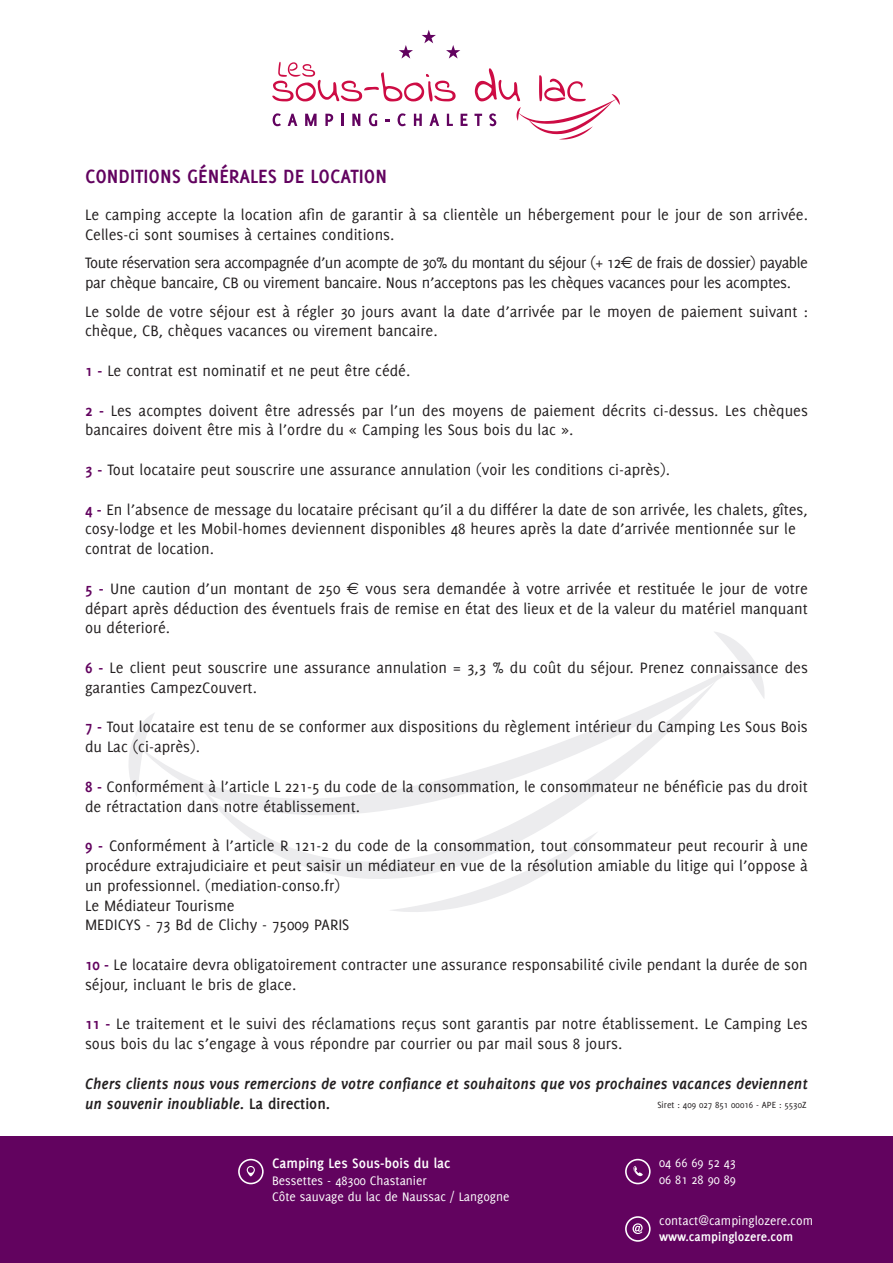
<style>
.page{position:relative;width:893px;height:1263px;background:#fff}
.page>*{position:absolute;margin:0;border:0;box-sizing:border-box;transform-origin:0 0}
.t1{font:700 21px "Delicious";color:#62035f}
.t2{font:16.5px/19.8px "Delicious";color:#231f20}
.t3{font:16.5px/19.8px "Delicious";letter-spacing:-.025em;color:#231f20}
.t4{font:italic 700 16.5px/19.8px "Delicious";color:#231f20}
.t5{font:700 15px "Delicious";color:#fff}
.t6{font:13.5px/16.2px "Delicious";color:#fff}
.t7{font:700 13.5px "Delicious";color:#fff}
.t8{font:9.75px "Delicious";color:#231f20}
.s1{font-family:"Euro Sans"}
.s2{font-weight:700;color:#62035f}
.s3{font-style:normal}
</style>
<div class="page">
<svg style="left:129px;top:713px;width:26px;height:83px"></svg>
<svg style="left:713px;top:632px;width:51px;height:66px"></svg>
<svg style="left:200px;top:679px;width:518px;height:200px"></svg>
<svg style="left:389px;top:831px;width:209px;height:81px"></svg>
<svg style="left:273px;top:113px;width:8px;height:13px"></svg>
<svg style="left:288px;top:114px;width:9px;height:12px"></svg>
<svg style="left:305px;top:114px;width:12px;height:12px"></svg>
<svg style="left:325px;top:114px;width:8px;height:12px"></svg>
<svg style="left:341px;top:114px;width:3px;height:12px"></svg>
<svg style="left:352px;top:114px;width:8px;height:12px"></svg>
<svg style="left:369px;top:113px;width:8px;height:13px"></svg>
<svg style="left:398px;top:113px;width:8px;height:13px"></svg>
<svg style="left:414px;top:114px;width:8px;height:12px"></svg>
<svg style="left:429px;top:114px;width:10px;height:12px"></svg>
<svg style="left:447px;top:114px;width:6px;height:12px"></svg>
<svg style="left:461px;top:114px;width:6px;height:12px"></svg>
<svg style="left:272px;top:30px;width:188px;height:71px"></svg>
<svg style="left:474px;top:68px;width:146px;height:71px"></svg>
<div style="left:0;top:1136px;width:893px;height:127px;background:#62035f"></div>
<svg style="left:238px;top:1159px;width:26px;height:25px"></svg>
<svg style="left:625px;top:1159px;width:26px;height:25px"></svg>
<svg style="left:625px;top:1216px;width:26px;height:26px"></svg>
<p class="t1" style="left:85px;top:164px;width:303px">conditions générales de location</p>
<p class="t2" style="left:85px;top:205px;width:724px">Le camping accepte la location afin de garantir à sa clientèle un hébergement pour le jour de son arrivée.<br>Celles-ci sont soumises à certaines conditions.</p>
<p class="t3" style="left:85px;top:253px;width:724px">Toute réservation sera accompagnée d’un acompte de 30% du montant du séjour (+ 12<span class="s1">€</span> de frais de dossier) payable par chèque bancaire, CB ou virement bancaire. Nous n’acceptons pas les chèques vacances pour les acomptes.</p>
<p class="t2" style="left:85px;top:301px;width:724px">Le solde de votre séjour est à régler 30 jours avant la date d’arrivée par le moyen de paiement suivant : chèque, CB, chèques vacances ou virement bancaire.</p>
<p class="t2" style="left:85px;top:360px;width:327px"><span class="s2">1 -</span> Le contrat est nominatif et ne peut être cédé.</p>
<p class="t2" style="left:85px;top:400px;width:724px"><span class="s2">2 -</span> Les acomptes doivent être adressés par l’un des moyens de paiement décrits ci-dessus. Les chèques bancaires doivent être mis à l’ordre du « Camping les Sous bois du lac ».</p>
<p class="t2" style="left:85px;top:459px;width:586px"><span class="s2">3 -</span> Tout locataire peut souscrire une assurance annulation (voir les conditions ci-après).</p>
<p class="t2" style="left:85px;top:499px;width:724px"><span class="s2">4 -</span> En l’absence de message du locataire précisant qu’il a du différer la date de son arrivée, les chalets, gîtes, cosy-lodge et les Mobil-homes deviennent disponibles 48 heures après la date d’arrivée mentionnée sur le contrat de location.</p>
<p class="t2" style="left:85px;top:578px;width:724px;text-align:justify"><span class="s2">5 -</span> Une caution d’un montant de 250 <span class="s1">€</span> vous sera demandée à votre arrivée et restituée le jour de votre départ après déduction des éventuels frais de remise en état des lieux et de la valeur du matériel manquant ou déterioré.</p>
<p class="t2" style="left:85px;top:657px;width:724px"><span class="s2">6 -</span> Le client peut souscrire une assurance annulation = 3,3 % du coût du séjour. Prenez connaissance des garanties CampezCouvert.</p>
<p class="t2" style="left:85px;top:717px;width:724px"><span class="s2">7 -</span> Tout locataire est tenu de se conformer aux dispositions du règlement intérieur du Camping Les Sous Bois du Lac (ci-après).</p>
<p class="t2" style="left:85px;top:776px;width:724px"><span class="s2">8 -</span> Conformément à l’article L 221-5 du code de la consommation, le consommateur ne bénéficie pas du droit de rétractation dans notre établissement.</p>
<p class="t2" style="left:85px;top:836px;width:724px"><span class="s2">9 -</span> Conformément à l’article R 121-2 du code de la consommation, tout consommateur peut recourir à une procédure extrajudiciaire et peut saisir un médiateur en vue de la résolution amiable du litige qui l’oppose à un professionnel. (mediation-conso.fr)<br>Le Médiateur Tourisme<br>MEDICYS - 73 Bd de Clichy - 75009 PARIS</p>
<p class="t2" style="left:85px;top:954px;width:724px"><span class="s2">10 -</span> Le locataire devra obligatoirement contracter une assurance responsabilité civile pendant la durée de son séjour, incluant le bris de glace.</p>
<p class="t2" style="left:85px;top:1014px;width:724px"><span class="s2">11 -</span> Le traitement et le suivi des réclamations reçus sont garantis par notre établissement. Le Camping Les sous bois du lac s’engage à vous répondre par courrier ou par mail sous 8 jours.</p>
<p class="t4" style="left:85px;top:1073px;width:724px">Chers clients nous vous remercions de votre confiance et souhaitons que vos prochaines vacances deviennent un souvenir inoubliable. <span class="s3">La direction.</span></p>
<p class="t8" style="left:657px;top:1099px;width:151px">Siret : 409 027 851 00016 - APE : 5530Z</p>
<p class="t5" style="left:272px;top:1155px;width:180px">Camping Les Sous-bois du lac</p>
<p class="t6" style="left:272px;top:1172px;width:239px">Bessettes - 48300 Chastanier<br>Côte sauvage du lac de Naussac / Langogne</p>
<p class="t6" style="left:659px;top:1155px;width:78px">04 66 69 52 43<br>06 81 28 90 89</p>
<p class="t6" style="left:659px;top:1212px;width:156px">contact@campinglozere.com</p>
<p class="t7" style="left:659px;top:1229px;width:135px">www.campinglozere.com</p>
</div>
